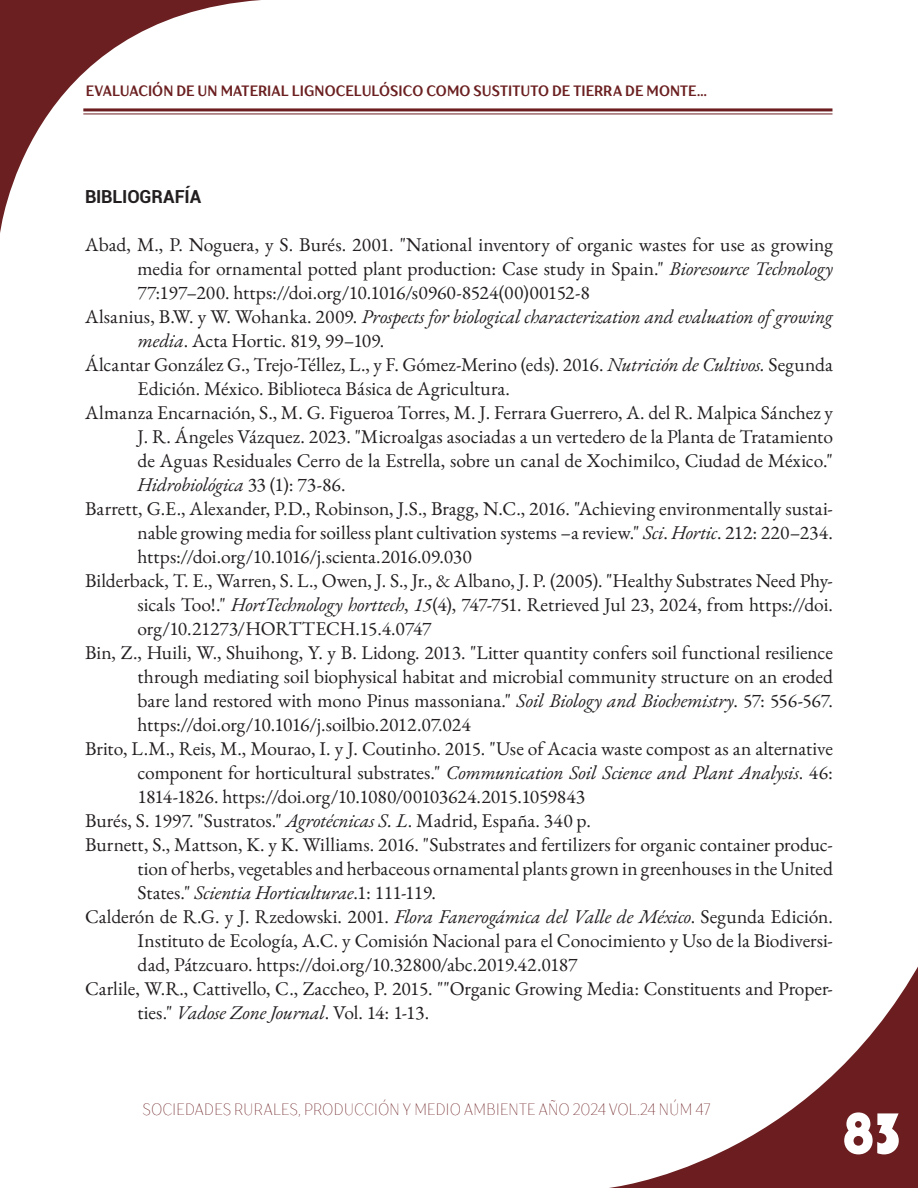
<style>
.page{position:relative;width:918px;height:1188px;background:#fff}
.page>*{position:absolute;margin:0;border:0;box-sizing:border-box;transform-origin:0 0}
.t1{font:60px "Bauhaus 93";color:#fff}
.bibliografia{font:19.5px/24px "EB Garamond";letter-spacing:-.005em;color:#231f20;text-align:justify}
.bibliografia-2{font:italic 19.5px/24px "EB Garamond";letter-spacing:-.015em;color:#231f20}
.subtitulo{font:700 18px "Roboto";letter-spacing:-.01em;color:#231f20}
.t2{font:16.5px "TT Drugs Trl Cnd Thin SC850";letter-spacing:-.01em;color:#6a1b1f}
.t3{font:700 15px "TT Drugs Trl Cnd";letter-spacing:.005em;color:#6b1f20}
.s1{font-style:italic}
.s2{font-style:normal}
</style>
<div class="page">
<svg style="left:0;top:0;width:262px;height:233px"></svg>
<svg style="left:609px;top:966px;width:309px;height:222px"></svg>
<hr style="left:83px;top:108px;width:749px;height:3px;background:#6b1d1f">
<hr style="left:83px;top:113px;width:749px;height:1px;background:#6b1d1f">
<p class="t3" style="left:86px;top:81px;width:623px">EVALUACIÓN DE UN MATERIAL LIGNOCELULÓSICO COMO SUSTITUTO DE TIERRA DE MONTE...</p>
<p class="subtitulo" style="left:85px;top:183px;width:118px">BIBLIOGRAFÍA</p>
<p class="bibliografia" style="left:138px;top:232px;width:697px;text-indent:-52px">Abad, M., P. Noguera, y S. Burés. 2001. "National inventory of organic wastes for use as growing media for ornamental potted plant production: Case study in Spain." <span class="s1">Bioresource Technology </span>77:197–200. https://doi.org/10.1016/s0960-8524(00)00152-8</p>
<p class="bibliografia-2" style="left:138px;top:304px;width:697px;text-indent:-52px"><span class="s2">Alsanius, B.W. y W. Wohanka. 2009.</span> Prospects for biological characterization and evaluation of growing media<span class="s2">. Acta Hortic. 819, 99–109.</span></p>
<p class="bibliografia" style="left:138px;top:352px;width:697px;text-indent:-52px">Álcantar González G., Trejo-Téllez, L., y F. Gómez-Merino (eds). 2016. <span class="s1">Nutrición de Cultivos.</span> Segunda<br>Edición. México. Biblioteca Básica de Agricultura.</p>
<p class="bibliografia" style="left:138px;top:400px;width:697px;text-indent:-52px">Almanza Encarnación, S., M. G. Figueroa Torres, M. J. Ferrara Guerrero, A. del R. Malpica Sánchez y J. R. Ángeles Vázquez. 2023. "Microalgas asociadas a un vertedero de la Planta de Tratamiento de Aguas Residuales Cerro de la Estrella, sobre un canal de Xochimilco, Ciudad de México." <span class="s1">Hidrobiológica</span> 33 (1): 73-86.</p>
<p class="bibliografia" style="left:138px;top:496px;width:697px;text-indent:-52px">Barrett, G.E., Alexander, P.D., Robinson, J.S., Bragg, N.C., 2016. "Achieving environmentally sustai&shy;nable growing media for soilless plant cultivation systems –a review." <span class="s1">Sci</span>. <span class="s1">Hortic</span>. 212: 220–234. https://doi.org/10.1016/j.scienta.2016.09.030</p>
<p class="bibliografia" style="left:138px;top:568px;width:697px;text-indent:-52px">Bilderback, T. E., Warren, S. L., Owen, J. S., Jr., &amp; Albano, J. P. (2005). "Healthy Substrates Need Phy&shy;sicals Too!." <span class="s1">HortTechnology horttech</span>, <span class="s1">15</span>(4), 747-751. Retrieved Jul 23, 2024, from https://doi. org/10.21273/HORTTECH.15.4.0747</p>
<p class="bibliografia" style="left:138px;top:640px;width:697px;text-indent:-52px">Bin, Z., Huili, W., Shuihong, Y. y B. Lidong. 2013. "Litter quantity confers soil functional resilience through mediating soil biophysical habitat and microbial community structure on an eroded bare land restored with mono Pinus massoniana." <span class="s1">Soil Biology and Biochemistry</span>. 57: 556-567. https://doi.org/10.1016/j.soilbio.2012.07.024</p>
<p class="bibliografia" style="left:138px;top:736px;width:697px;text-indent:-52px">Brito, L.M., Reis, M., Mourao, I. y J. Coutinho. 2015. "Use of Acacia waste compost as an alternative component for horticultural substrates." <span class="s1">Communication Soil Science and Plant Analysis</span>. 46:<br>1814-1826. https://doi.org/10.1080/00103624.2015.1059843</p>
<p class="bibliografia" style="left:85px;top:808px;width:507px">Burés, S. 1997. "Sustratos." <span class="s1">Agrotécnicas S. L</span>. Madrid, España. 340 p.</p>
<p class="bibliografia" style="left:138px;top:832px;width:697px;text-indent:-52px">Burnett, S., Mattson, K. y K. Williams. 2016. "Substrates and fertilizers for organic container produc&shy;tion of herbs, vegetables and herbaceous ornamental plants grown in greenhouses in the United States." <span class="s1">Scientia Horticulturae</span>.1: 111-119.</p>
<p class="bibliografia" style="left:138px;top:904px;width:697px;text-indent:-52px">Calderón de R.G. y J. Rzedowski. 2001. <span class="s1">Flora Fanerogámica del Valle de México</span>. Segunda Edición.<br>Instituto de Ecología, A.C. y Comisión Nacional para el Conocimiento y Uso de la Biodiversi&shy;dad, Pátzcuaro. https://doi.org/10.32800/abc.2019.42.0187</p>
<p class="bibliografia" style="left:138px;top:976px;width:697px;text-indent:-52px">Carlile, W.R., Cattivello, C., Zaccheo, P. 2015. ""Organic Growing Media: Constituents and Proper&shy;ties." <span class="s1">Vadose Zone Journal</span>. Vol. 14: 1-13.</p>
<p class="t2" style="left:143px;top:1099px;width:570px">SOCIEDADES RURALES, PRODUCCIÓN Y MEDIO AMBIENTE AÑO 2024 VOL.24 NÚM 47</p>
<h1 class="t1" style="left:841px;top:1099px;width:65px">83</h1>
</div>
